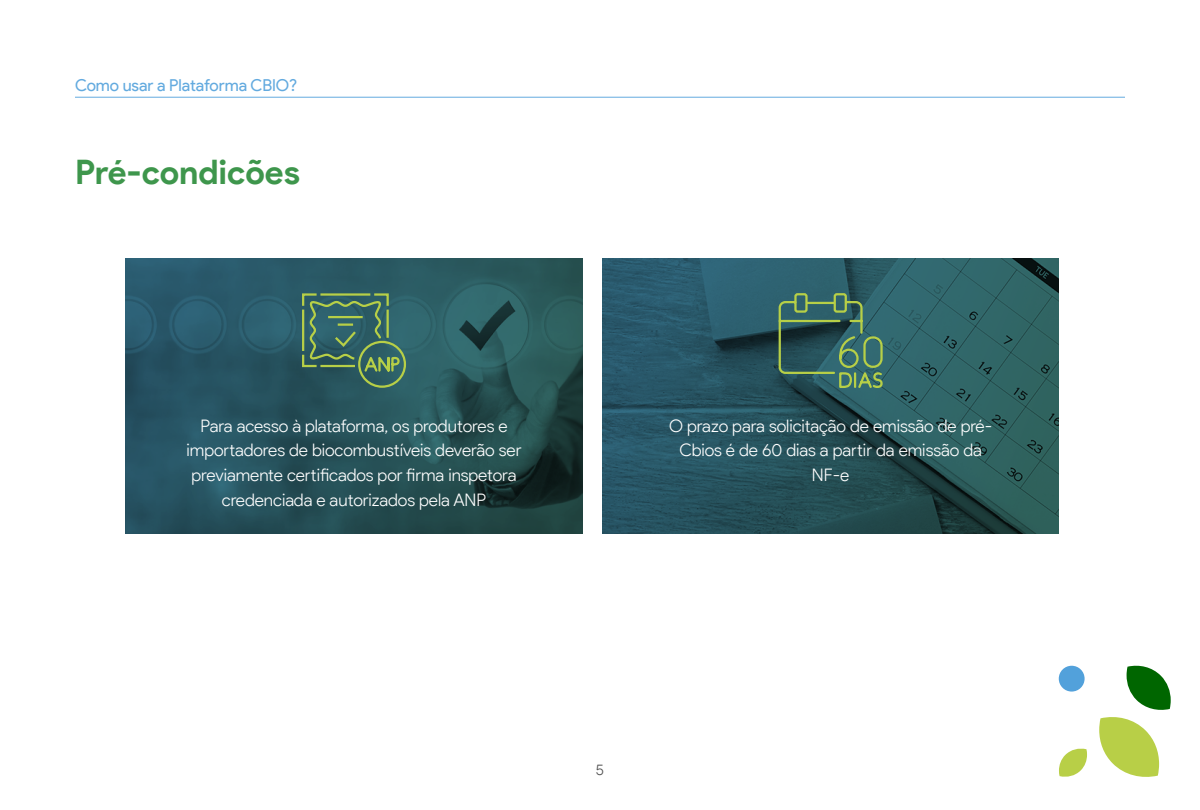
<style>
.page{position:relative;width:1200px;height:810px;background:#fff}
.page>*{position:absolute;margin:0;border:0;box-sizing:border-box;transform-origin:0 0}
.subtopico{font:700 33.75px "Product Sans";letter-spacing:-.005em;color:#3e964c}
.t1{font:300 17.25px/24.8px "Product Sans";letter-spacing:-.005em;color:#fff;text-align:center}
.chapeu{font:16.5px "Product Sans";letter-spacing:-.005em;color:#63aadf}
.t2{font:300 15px "Product Sans";color:#4d4d4d}
</style>
<div class="page">
<hr style="left:75px;top:97px;width:1050px;height:1px;background:#63aadf">
<svg style="left:126px;top:259px;width:456px;height:274px;background:#26525a"></svg>
<svg style="left:603px;top:259px;width:456px;height:274px;background:#28565e"></svg>
<svg style="left:778px;top:292px;width:106px;height:98px;background:#3d685d"></svg>
<svg style="left:301px;top:292px;width:106px;height:97px;background:#426f60"></svg>
<svg style="left:1059px;top:748px;width:28px;height:29px"></svg>
<svg style="left:1099px;top:665px;width:72px;height:112px"></svg>
<div style="left:1059px;top:666px;width:26px;height:26px;background:#52a1db;border-radius:50%"></div>
<p class="chapeu" style="left:75px;top:76px;width:224px">Como usar a Plataforma CBIO?</p>
<p class="subtopico" style="left:75px;top:151px;width:227px">Pré-condicões</p>
<p class="t1" style="left:187px;top:413px;width:336px">Para acesso à plataforma, os produtores e importadores de biocombustíveis deverão ser previamente certificados por firma inspetora credenciada e autorizados pela ANP</p>
<p class="t1" style="left:669px;top:413px;width:325px">O prazo para solicitação de emissão de pré-<br>Cbios é de 60 dias a partir da emissão da<br>NF-e</p>
<p class="t2" style="left:596px;top:761px;width:10px">5</p>
</div>
